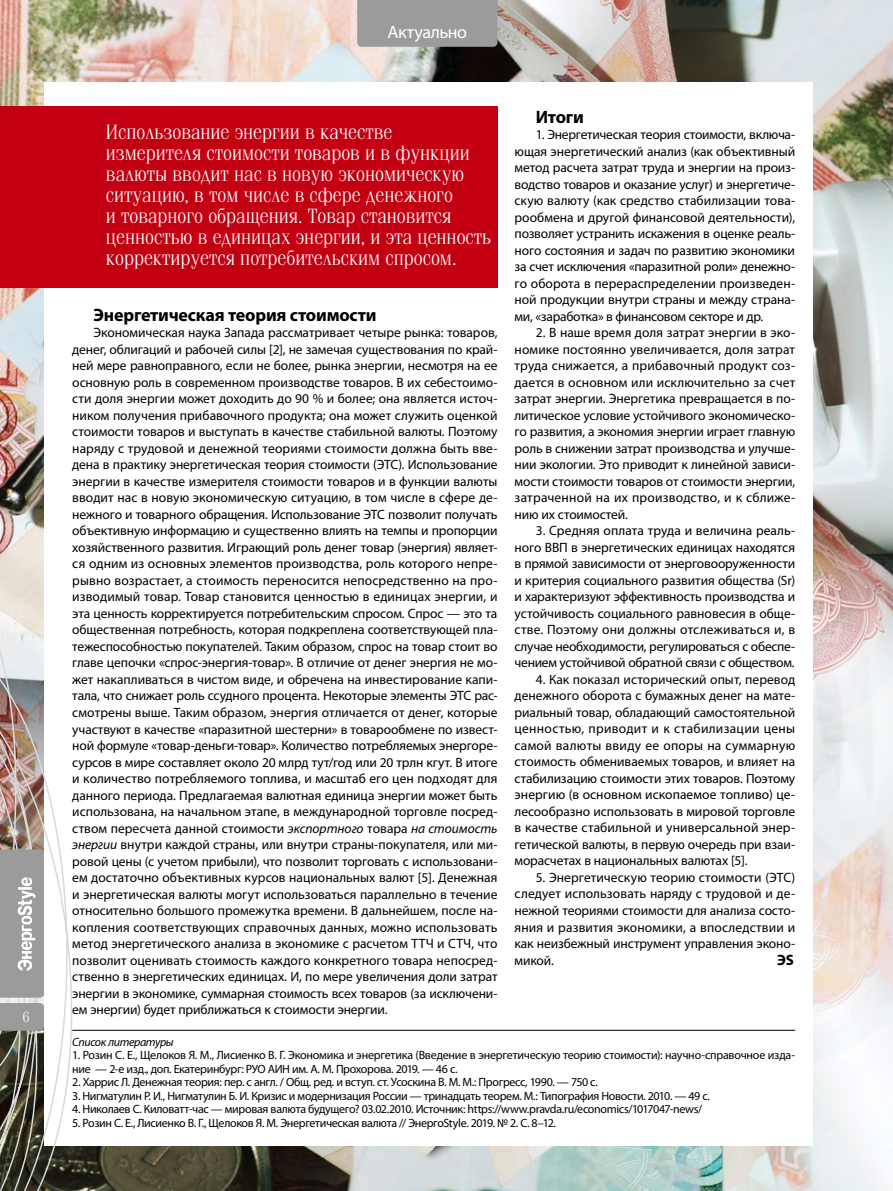
<style>
.page{position:relative;width:893px;height:1191px;background:#fff}
.page>*{position:absolute;margin:0;border:0;box-sizing:border-box;transform-origin:0 0}
.t1{font:21px/21px "Simeiz Light C";letter-spacing:.03em;color:#fff}
.t2{font:700 18px "Myriad Pro";letter-spacing:-.01em;color:#000}
.t3{font:18px "Myriad Pro";letter-spacing:-.025em;color:#fff}
.t4{font:700 15px "Myriad Pro";color:#000}
.t5{font:15px "Simeiz Light C";color:#fff}
.t6{font:13.5px/16.5px "Myriad Pro";letter-spacing:-.01em;color:#000;text-align:justify}
.t7{font:12px/13.5px "Myriad Pro";letter-spacing:-.025em;color:#000}
.t8{font:italic 12px "Myriad Pro";letter-spacing:-.03em;color:#000}
.s1{font-style:italic}
</style>
<div class="page">
<img style="left:0;top:0;width:893px;height:1191px">
<div style="left:44px;top:82px;width:768px;height:1063px;background:#fff"></div>
<img style="left:0;top:604px;width:80px;height:587px">
<hr style="left:72px;top:1030px;width:723px;height:1px;background:#000">
<div style="left:0;top:106px;width:497px;height:182px;background:#c20012"></div>
<svg style="left:0;top:1003px;width:44px;height:27px"></svg>
<svg style="left:0;top:849px;width:44px;height:148px"></svg>
<div style="left:357px;top:0;width:140px;height:47px;background:#9b9b9b"></div>
<p class="t5" style="left:23px;top:1009px;width:8px">6</p>
<h2 class="t3" style="left:388px;top:21px;width:81px">Актуально</h2>
<p class="t1" style="left:106px;top:122px;width:386px">Использование энергии в качестве измерителя стоимости товаров и в функции валюты вводит нас в новую экономическую ситуацию, в том числе в сфере денежного<br>и товарного обращения. Товар становится ценностью в единицах энергии, и эта ценность корректируется потребительским спросом.</p>
<h2 class="t2" style="left:94px;top:303px;width:284px">Энергетическая теория стоимости</h2>
<p class="t6" style="left:72px;top:324px;width:427px;text-indent:21px">Экономическая наука Запада рассматривает четыре рынка: товаров, денег, облигаций и рабочей силы [2], не замечая существования по край&shy;ней мере равноправного, если не более, рынка энергии, несмотря на ее основную роль в современном производстве товаров. В их себестоимо&shy;сти доля энергии может доходить до 90 % и более; она является источ&shy;ником получения прибавочного продукта; она может служить оценкой стоимости товаров и выступать в качестве стабильной валюты. Поэтому наряду с трудовой и денежной теориями стоимости должна быть вве&shy;дена в практику энергетическая теория стоимости (ЭТС). Использование энергии в качестве измерителя стоимости товаров и в функции валюты вводит нас в новую экономическую ситуацию, в том числе в сфере де&shy;нежного и товарного обращения. Использование ЭТС позволит получать объективную информацию и существенно влиять на темпы и пропорции хозяйственного развития. Играющий роль денег товар (энергия) являет&shy;ся одним из основных элементов производства, роль которого непре&shy;рывно возрастает, а стоимость переносится непосредственно на про&shy;изводимый товар. Товар становится ценностью в единицах энергии, и эта ценность корректируется потребительским спросом. Спрос — это та общественная потребность, которая подкреплена соответствующей пла&shy;тежеспособностью покупателей. Таким образом, спрос на товар стоит во главе цепочки «спрос-энергия-товар». В отличие от денег энергия не мо&shy;жет накапливаться в чистом виде, и обречена на инвестирование капи&shy;тала, что снижает роль ссудного процента. Некоторые элементы ЭТС рас&shy;смотрены выше. Таким образом, энергия отличается от денег, которые участвуют в качестве «паразитной шестерни» в товарообмене по извест&shy;ной формуле «товар-деньги-товар». Количество потребляемых энергоре&shy;сурсов в мире составляет около 20 млрд тут/год или 20 трлн кгут. В итоге и количество потребляемого топлива, и масштаб его цен подходят для данного периода. Предлагаемая валютная единица энергии может быть использована, на начальном этапе, в международной торговле посред&shy;ством пересчета данной стоимости <span class="s1">экспортного</span> товара <span class="s1">на стоимость энергии</span> внутри каждой страны, или внутри страны-покупателя, или ми&shy;ровой цены (с учетом прибыли), что позволит торговать с использовани&shy;ем достаточно объективных курсов национальных валют [5]. Денежная и энергетическая валюты могут использоваться параллельно в течение относительно большого промежутка времени. В дальнейшем, после на&shy;копления соответствующих справочных данных, можно использовать метод энергетического анализа в экономике с расчетом ТТЧ и СТЧ, что позволит оценивать стоимость каждого конкретного товара непосред&shy;ственно в энергетических единицах. И, по мере увеличения доли затрат энергии в экономике, суммарная стоимость всех товаров (за исключени&shy;ем энергии) будет приближаться к стоимости энергии.</p>
<h2 class="t2" style="left:536px;top:105px;width:50px">Итоги</h2>
<p class="t6" style="left:514px;top:126px;width:282px;text-indent:21px">1. Энергетическая теория стоимости, включа&shy;ющая энергетический анализ (как объективный метод расчета затрат труда и энергии на произ&shy;водство товаров и оказание услуг) и энергетиче&shy;скую валюту (как средство стабилизации това&shy;рообмена и другой финансовой деятельности), позволяет устранить искажения в оценке реаль&shy;ного состояния и задач по развитию экономики за счет исключения «паразитной роли» денежно&shy;го оборота в перераспределении произведен&shy;ной продукции внутри страны и между страна&shy;ми, «заработка» в финансовом секторе и др.</p>
<p class="t6" style="left:515px;top:324px;width:282px;text-indent:21px">2. В наше время доля затрат энергии в эко&shy;номике постоянно увеличивается, доля затрат труда снижается, а прибавочный продукт соз&shy;дается в основном или исключительно за счет затрат энергии. Энергетика превращается в по&shy;литическое условие устойчивого экономическо&shy;го развития, а экономия энергии играет главную роль в снижении затрат производства и улучше&shy;нии экологии. Это приводит к линейной зависи&shy;мости стоимости товаров от стоимости энергии, затраченной на их производство, и к сближе&shy;нию их стоимостей.</p>
<p class="t6" style="left:515px;top:522px;width:282px;text-indent:21px">3. Средняя оплата труда и величина реаль&shy;ного ВВП в энергетических единицах находятся в прямой зависимости от энерговооруженности и критерия социального развития общества (Sr) и характеризуют эффективность производства и устойчивость социального равновесия в обще&shy;стве. Поэтому они должны отслеживаться и, в случае необходимости, регулироваться с обеспе&shy;чением устойчивой обратной связи с обществом.</p>
<p class="t6" style="left:515px;top:671px;width:282px;text-indent:21px">4. Как показал исторический опыт, перевод денежного оборота с бумажных денег на мате&shy;риальный товар, обладающий самостоятельной ценностью, приводит и к стабилизации цены самой валюты ввиду ее опоры на суммарную стоимость обмениваемых товаров, и влияет на стабилизацию стоимости этих товаров. Поэтому энергию (в основном ископаемое топливо) це&shy;лесообразно использовать в мировой торговле в качестве стабильной и универсальной энер&shy;гетической валюты, в первую очередь при взаи&shy;морасчетах в национальных валютах [5].</p>
<p class="t6" style="left:515px;top:869px;width:282px;text-indent:21px">5. Энергетическую теорию стоимости (ЭТС) следует использовать наряду с трудовой и де&shy;нежной теориями стоимости для анализа состо&shy;яния и развития экономики, а впоследствии и как неизбежный инструмент управления эконо&shy;микой.</p>
<p class="t4" style="left:777px;top:949px;width:18px">ЭS</p>
<p class="t8" style="left:72px;top:1034px;width:103px">Список литературы</p>
<p class="t7" style="left:72px;top:1048px;width:724px">1. Розин С. Е., Щелоков Я. М., Лисиенко В. Г. Экономика и энергетика (Введение в энергетическую теорию стоимости): научно-справочное изда&shy;ние — 2-е изд., доп. Екатеринбург: РУО АИН им. А. М. Прохорова. 2019. — 46 с.</p>
<p class="t7" style="left:72px;top:1075px;width:527px">2. Харрис Л. Денежная теория: пер. с англ. / Общ. ред. и вступ. ст. Усоскина В. М. М.: Прогресс, 1990. — 750 с.</p>
<p class="t7" style="left:72px;top:1088px;width:639px">3. Нигматулин Р. И., Нигматулин Б. И. Кризис и модернизация России — тринадцать теорем. М.: Типография Новости. 2010. — 49 с.</p>
<p class="t7" style="left:72px;top:1102px;width:631px">4. Николаев С. Киловатт-час — мировая валюта будущего? 03.02.2010. Источник: https://www.pravda.ru/economics/1017047-news/</p>
<p class="t7" style="left:72px;top:1115px;width:485px">5. Розин С. Е., Лисиенко В. Г., Щелоков Я. М. Энергетическая валюта // ЭнергоStyle. 2019. № 2. С. 8–12.</p>
</div>
